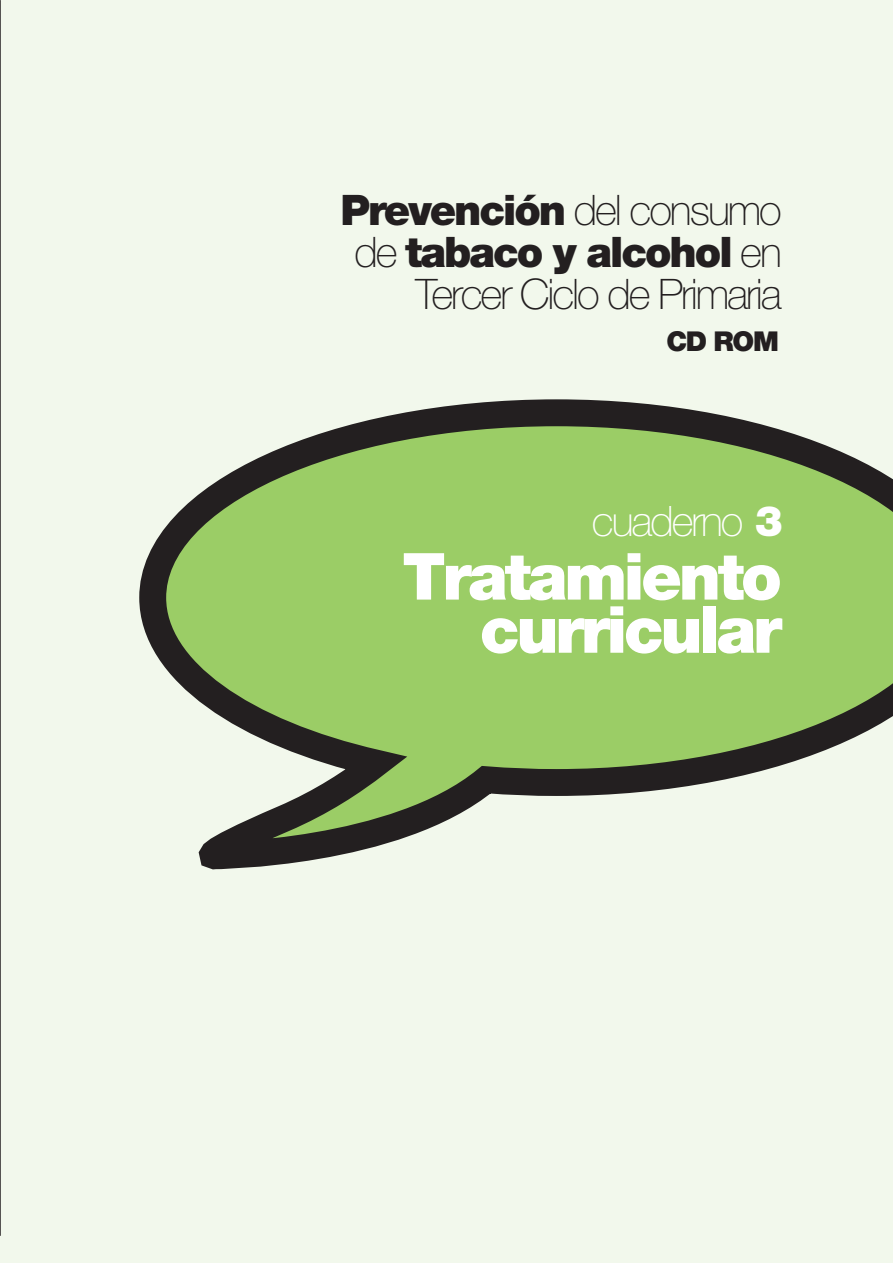
<style>
.page{position:relative;width:893px;height:1263px;background:#fff}
.page>*{position:absolute;margin:0;border:0;box-sizing:border-box;transform-origin:0 0}
.t1{font:900 64.95px/53.1px "Helvetica Neue LT Std";letter-spacing:-.05em;color:#fff;text-align:right}
.t2{font:100 42.15px/42.2px "Helvetica Neue LT Std";letter-spacing:-.05em;color:#231f20;text-align:right}
.t3{font:100 42px "Helvetica Neue LT Std";letter-spacing:-.05em;color:#fff}
.t4{font:900 27.45px "Helvetica Neue LT Std";color:#231f20}
.s1{font-weight:900}
</style>
<div class="page">
<div style="left:0;top:0;width:892px;height:1263px;background:#f2f8ec"></div>
<hr style="left:0;top:0;width:1px;height:1236px;background:#231f20">
<svg style="left:139px;top:399px;width:753px;height:471px;fill:#9bcd66"></svg>
<h1 class="t2" style="left:340px;top:194px;width:443px"><span class="s1">Prevención</span> del consumo de <span class="s1">tabaco y alcohol</span> en<br>Tercer Ciclo de Primaria</h1>
<h1 class="t4" style="left:666px;top:331px;width:114px">CD ROM</h1>
<h2 class="t3" style="left:592px;top:506px;width:192px">cuaderno <span class="s1">3</span></h2>
<h2 class="t1" style="left:402px;top:557px;width:381px">Tratamiento curricular</h2>
</div>
